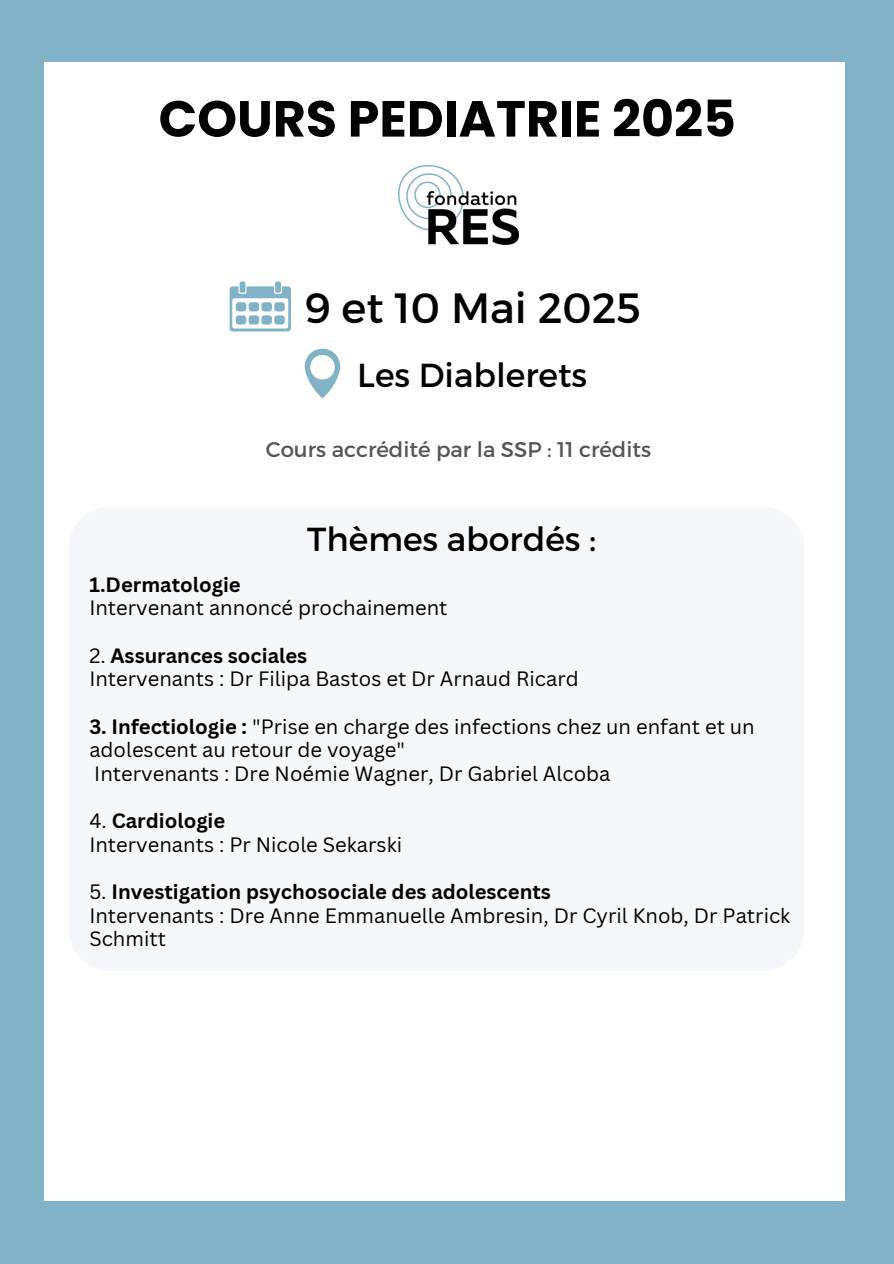
<style>
.page{position:relative;width:894px;height:1264px;background:#fff}
.page>*{position:absolute;margin:0;border:0;box-sizing:border-box;transform-origin:0 0}
.t1{font:700 50.7px "Poppins";color:#010101}
.t2{font:42.3px "Montserrat";color:#000}
.t3{font:33.3px "Montserrat";color:#000}
.t4{font:21.3px "Montserrat";color:#555}
.t5{font:20.25px/23.7px "Canva Sans";color:#000}
.t6{font:700 20.25px "Canva Sans";color:#000}
.s1{font-weight:400}
.s2{font-weight:700}
</style>
<div class="page">
<div style="left:0;top:0;width:893px;height:1263px;background:#81b2c8"></div>
<div style="left:44px;top:62px;width:800px;height:1138px;background:#fff"></div>
<svg style="left:229px;top:281px;width:62px;height:50px"></svg>
<svg style="left:304px;top:348px;width:36px;height:50px"></svg>
<img style="left:398px;top:165px;width:120px;height:79px">
<p class="t1" style="left:158px;top:83px;width:578px">COURS PEDIATRIE 2025</p>
<p class="t2" style="left:304px;top:280px;width:338px">9 et 10 Mai 2025</p>
<p class="t3" style="left:357px;top:353px;width:231px">Les Diablerets</p>
<p class="t4" style="left:266px;top:435px;width:386px">Cours accrédité par la SSP : 11 crédits</p>
<p class="t3" style="left:307px;top:517px;width:290px">Thèmes abordés :</p>
<h1 class="t6" style="left:89px;top:570px;width:153px">1.Dermatologie</h1>
<p class="t5" style="left:89px;top:595px;width:359px">Intervenant annoncé prochainement</p>
<p class="t6" style="left:89px;top:641px;width:219px"><span class="s1">2.</span> Assurances sociales</p>
<h2 class="t5" style="left:89px;top:666px;width:490px">Intervenants : Dr Filipa Bastos et Dr Arnaud Ricard</h2>
<p class="t5" style="left:89px;top:714px;width:666px"><span class="s2">3. Infectiologie :</span> "Prise en charge des infections chez un enfant et un adolescent au retour de voyage"</p>
<h3 class="t5" style="left:94px;top:761px;width:517px">Intervenants : Dre Noémie Wagner, Dr Gabriel Alcoba</h3>
<p class="t6" style="left:89px;top:806px;width:137px"><span class="s1">4.</span> Cardiologie</p>
<h3 class="t5" style="left:89px;top:832px;width:314px">Intervenants : Pr Nicole Sekarski</h3>
<p class="t6" style="left:89px;top:877px;width:463px"><span class="s1">5.</span> Investigation psychosociale des adolescents</p>
<p class="t5" style="left:89px;top:903px;width:702px">Intervenants : Dre Anne Emmanuelle Ambresin, Dr Cyril Knob, Dr Patrick<br>Schmitt</p>
</div>
